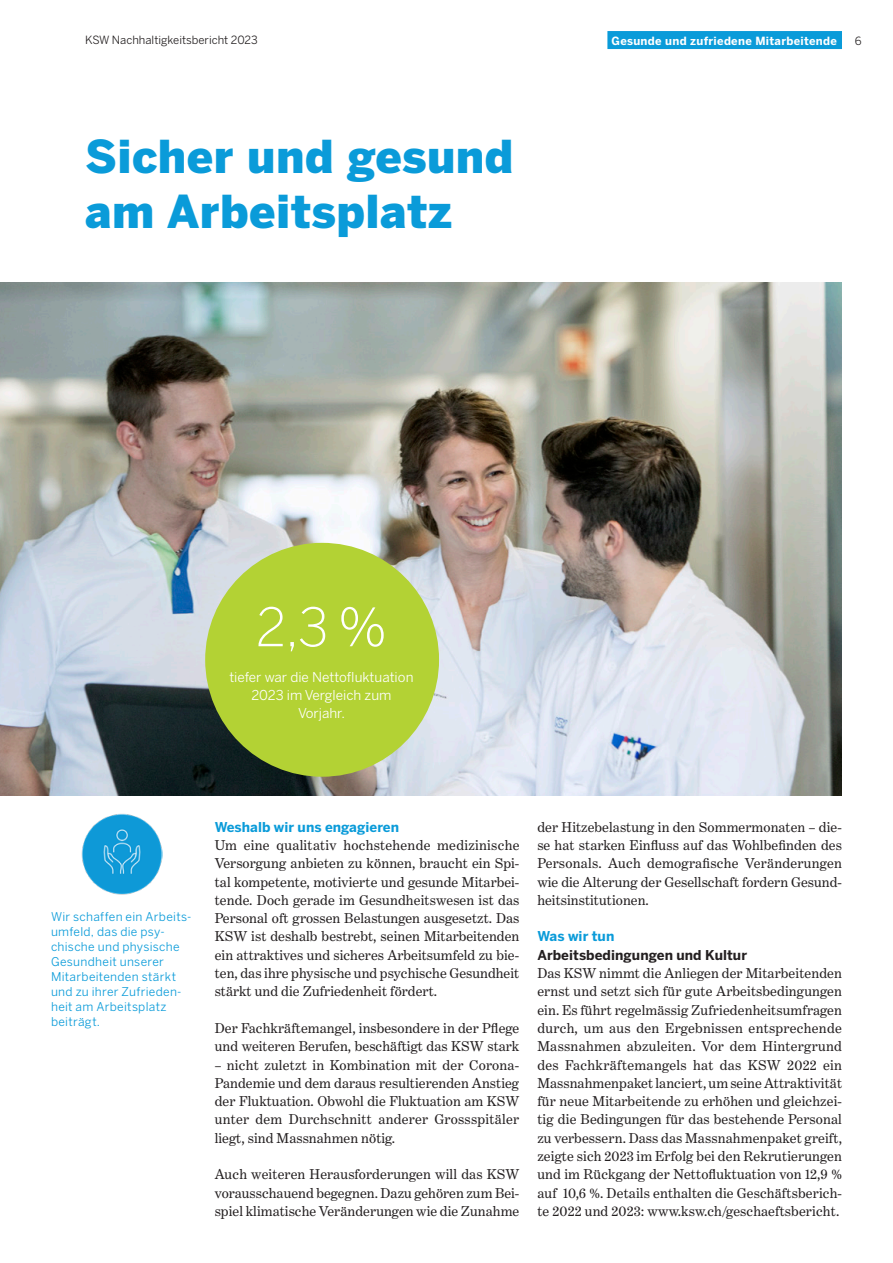
<style>
.page{position:relative;width:893px;height:1263px;background:#fff}
.page>*{position:absolute;margin:0;border:0;box-sizing:border-box;transform-origin:0 0}
.Headline{font:300 52.5px "Benton Sans";color:#fff}
.Headline-30{font:900 45px "Benton Sans";letter-spacing:.01em;color:#0a9bd9}
.Lauftext-9_6-Einzug{font:14.4px/18.3px "Benton Modern";letter-spacing:.005em;color:#231f20;text-align:justify}
.Headline-2{font:13.5px "Benton Sans";color:#fff}
.Lauftext-9_6-Einzug-2{font:700 13.5px "Benton Sans";letter-spacing:.005em;color:#0a9bd9}
.Lauftext-9_6-Einzug-3{font:700 13.5px "Benton Sans";letter-spacing:.005em;color:#231f20}
.t1{font:12px/15px "Benton Sans";letter-spacing:.025em;color:#0a9bd9}
.t2{font:700 11.25px "Benton Sans";letter-spacing:.025em;color:#fff}
.t3{font:11.25px "Benton Sans";color:#231f20}
</style>
<div class="page">
<div style="left:607px;top:31px;width:235px;height:18px;background:#0a9bd9"></div>
<img style="left:0;top:283px;width:842px;height:512px">
<img style="left:82px;top:813px;width:81px;height:81px">
<div style="left:205px;top:543px;width:234px;height:234px;background:#b3d234;border-radius:50%"></div>
<p class="t3" style="left:85px;top:33px;width:174px">KSW Nachhaltigkeitsbericht 2023</p>
<p class="t2" style="left:612px;top:33px;width:227px">Gesunde und zufriedene Mitarbeitende</p>
<p class="t3" style="left:855px;top:34px;width:8px">6</p>
<p class="Headline-30" style="left:85px;top:127px;width:430px">Sicher und gesund</p>
<p class="Headline-30" style="left:85px;top:182px;width:369px">am Arbeitsplatz</p>
<p class="Headline" style="left:256px;top:596px;width:133px">2,3 %</p>
<p class="Headline-2" style="left:229px;top:669px;width:186px">tiefer war die Nettofluktuation</p>
<p class="Headline-2" style="left:251px;top:687px;width:142px">2023 im Vergleich zum</p>
<p class="Headline-2" style="left:298px;top:705px;width:49px">Vorjahr.</p>
<p class="t1" style="left:51px;top:909px;width:142px">Wir schaffen ein Arbeits&shy;umfeld, das die psy&shy;chische und physische<br>Gesundheit unserer<br>Mitarbeitenden stärkt und zu ihrer Zufrieden&shy;heit am Arbeitsplatz beiträgt.</p>
<p class="Lauftext-9_6-Einzug-2" style="left:215px;top:818px;width:186px">Weshalb wir uns engagieren</p>
<p class="Lauftext-9_6-Einzug" style="left:215px;top:836px;width:306px">Um eine qualitativ hochstehende medizinische Versorgung anbieten zu können, braucht ein Spi&shy;tal kompetente, motivierte und gesunde Mitarbei&shy;tende. Doch gerade im Gesundheitswesen ist das Personal oft grossen Belastungen ausgesetzt. Das KSW ist deshalb bestrebt, seinen Mitarbeitenden ein attraktives und sicheres Arbeitsumfeld zu bie&shy;ten, das ihre physische und psychische Gesundheit stärkt und die Zufriedenheit fördert.</p>
<p class="Lauftext-9_6-Einzug" style="left:215px;top:1019px;width:306px">Der Fachkräftemangel, insbesondere in der Pflege und weiteren Berufen, beschäftigt das KSW stark</p>
<p class="Lauftext-9_6-Einzug" style="left:215px;top:1055px;width:306px">– nicht zuletzt in Kombination mit der Corona-Pandemie und dem daraus resultierenden Anstieg der Fluktuation. Obwohl die Fluktuation am KSW unter dem Durchschnitt anderer Grossspitäler liegt, sind Massnahmen nötig.</p>
<p class="Lauftext-9_6-Einzug" style="left:215px;top:1165px;width:306px">Auch weiteren Herausforderungen will das KSW vorausschauend begegnen. Dazu gehören zum Bei&shy;spiel klimatische Veränderungen wie die Zunahme</p>
<p class="Lauftext-9_6-Einzug" style="left:537px;top:817px;width:306px">der Hitzebelastung in den Sommermonaten – die&shy;se hat starken Einfluss auf das Wohlbefinden des Personals. Auch demografische Veränderungen wie die Alterung der Gesellschaft fordern Gesund&shy;heitsinstitutionen.</p>
<p class="Lauftext-9_6-Einzug-2" style="left:537px;top:928px;width:79px">Was wir tun</p>
<p class="Lauftext-9_6-Einzug-3" style="left:537px;top:946px;width:211px">Arbeitsbedingungen und Kultur</p>
<p class="Lauftext-9_6-Einzug" style="left:537px;top:964px;width:306px">Das KSW nimmt die Anliegen der Mitarbeitenden ernst und setzt sich für gute Arbeitsbedingungen ein. Es führt regelmässig Zufriedenheitsumfragen durch, um aus den Ergebnissen entsprechende Massnahmen abzuleiten. Vor dem Hintergrund des Fachkräftemangels hat das KSW 2022 ein Massnahmenpaket lanciert, um seine Attraktivität für neue Mitarbeitende zu erhöhen und gleichzei&shy;tig die Bedingungen für das bestehende Personal zu verbessern. Dass das Massnahmenpaket greift, zeigte sich 2023 im Erfolg bei den Rekrutierungen und im Rückgang der Nettofluktuation von 12,9 % auf 10,6 %. Details enthalten die Geschäftsberich&shy;te 2022 und 2023: www.ksw.ch/geschaeftsbericht.</p>
</div>
